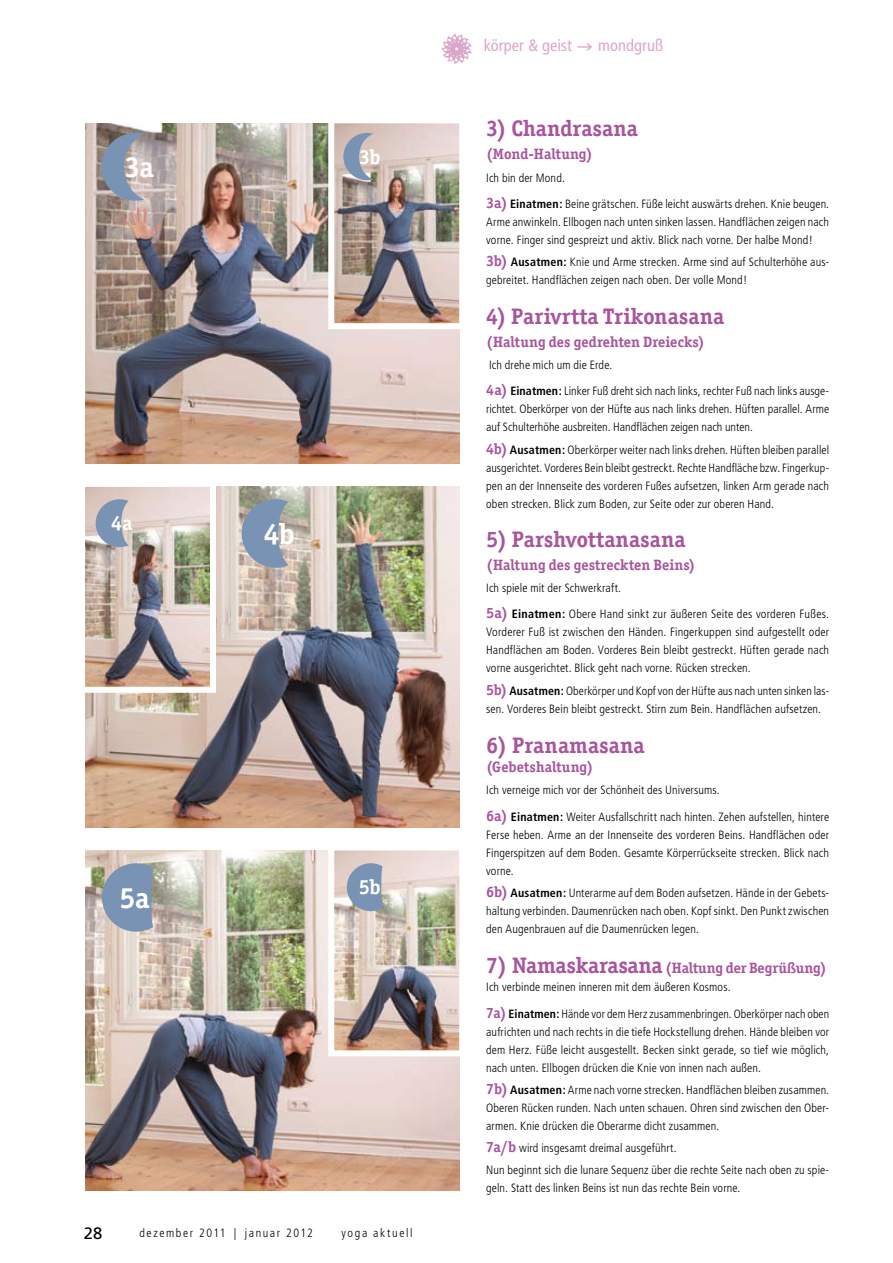
<style>
.page{position:relative;width:893px;height:1263px;background:#fff}
.page>*{position:absolute;margin:0;border:0;box-sizing:border-box;transform-origin:0 0}
.t1{font:700 29.4px "Officina Ser Itc T";color:#fff}
.t2{font:700 29.1px "Officina Ser Itc T";color:#fff}
.t3{font:700 22.5px "Officina Ser Itc T";color:#a8559d}
.t4{font:700 20.55px "Officina Ser Itc T";color:#fff}
.t5{font:700 20.4px "Officina Ser Itc T";color:#fff}
.t6{font:condensed 16.5px "Frutiger";color:#dca7ca}
.t7{font:16.5px "Frutiger";color:#000}
.t8{font:700 15px "Officina Ser Itc T";letter-spacing:.005em;color:#a8559d}
.t9{font:300 condensed 12px/18px "Frutiger";letter-spacing:.01em;color:#000;text-align:justify}
.t10{font:300 condensed 12px "Frutiger";letter-spacing:.13em;color:#000}
.t11{font:300 condensed 12px "Frutiger";letter-spacing:.135em;color:#000}
.s1{font-family:"Palatino";font-weight:400;font-stretch:normal}
.s2{font-family:"Officina Ser Itc T";font-weight:700;font-stretch:normal;font-size:15px;color:#a8559d}
.s3{font-weight:700}
.s4{font-size:22.5px}
</style>
<div class="page">
<img style="left:85px;top:123px;width:374px;height:340px">
<img style="left:85px;top:487px;width:374px;height:340px">
<img style="left:85px;top:850px;width:374px;height:341px">
<svg style="left:102px;top:133px;width:43px;height:68px;background:#969ba8"></svg>
<img style="left:325px;top:123px;width:135px;height:209px">
<svg style="left:242px;top:499px;width:47px;height:69px;background:#8e9cae"></svg>
<img style="left:85px;top:486px;width:134px;height:210px">
<svg style="left:102px;top:863px;width:51px;height:69px;background:#889bb3"></svg>
<img style="left:325px;top:850px;width:135px;height:209px">
<img style="left:441px;top:33px;width:31px;height:31px">
<h2 class="t2" style="left:125px;top:149px;width:31px">3a</h2>
<h3 class="t5" style="left:359px;top:144px;width:23px">3b</h3>
<h3 class="t4" style="left:111px;top:511px;width:23px">4a</h3>
<h1 class="t1" style="left:264px;top:515px;width:32px">4b</h1>
<h1 class="t1" style="left:120px;top:879px;width:32px">5a</h1>
<h3 class="t4" style="left:359px;top:875px;width:23px">5b</h3>
<h3 class="t7" style="left:84px;top:1224px;width:20px">28</h3>
<p class="t10" style="left:139px;top:1226px;width:175px">dezember 2011 <span class="s1">|</span> januar 2012</p>
<p class="t11" style="left:342px;top:1225px;width:72px">yoga aktuell</p>
<h3 class="t6" style="left:484px;top:36px;width:89px">körper &amp; geist</h3>
<h3 class="t6" style="left:598px;top:36px;width:66px">mondgruß</h3>
<h3 class="t3" style="left:486px;top:114px;width:153px">3) Chandrasana</h3>
<p class="t8" style="left:486px;top:145px;width:108px">(Mond-Haltung)</p>
<p class="t9" style="left:486px;top:169px;width:80px">Ich bin der Mond.</p>
<p class="t9" style="left:486px;top:195px;width:344px"><span class="s2">3a)</span> <span class="s3">Einatmen:</span> Beine grätschen. Füße leicht auswärts drehen. Knie beugen.<br>Arme anwinkeln. Ellbogen nach unten sinken lassen. Handflächen zeigen nach vorne. Finger sind gespreizt und aktiv. Blick nach vorne. Der halbe Mond!</p>
<p class="t9" style="left:486px;top:253px;width:345px"><span class="s2">3b)</span> <span class="s3">Ausatmen:</span> Knie und Arme strecken. Arme sind auf Schulterhöhe aus&shy;gebreitet. Handflächen zeigen nach oben. Der volle Mond!</p>
<h3 class="t3" style="left:486px;top:303px;width:240px">4) Parivrtta Trikonasana</h3>
<p class="t8" style="left:486px;top:332px;width:220px">(Haltung des gedrehten Dreiecks)</p>
<p class="t9" style="left:489px;top:356px;width:125px">Ich drehe mich um die Erde.</p>
<p class="t9" style="left:486px;top:382px;width:344px"><span class="s2">4a)</span> <span class="s3">Einatmen:</span> Linker Fuß dreht sich nach links, rechter Fuß nach links ausge&shy;richtet. Oberkörper von der Hüfte aus nach links drehen. Hüften parallel. Arme auf Schulterhöhe ausbreiten. Handflächen zeigen nach unten.</p>
<p class="t9" style="left:486px;top:441px;width:344px"><span class="s2">4b)</span> <span class="s3">Ausatmen:</span> Oberkörper weiter nach links drehen. Hüften bleiben parallel ausgerichtet. Vorderes Bein bleibt gestreckt. Rechte Handfläche bzw. Fingerkup&shy;pen an der Innenseite des vorderen Fußes aufsetzen, linken Arm gerade nach oben strecken. Blick zum Boden, zur Seite oder zur oberen Hand.</p>
<h3 class="t3" style="left:486px;top:526px;width:201px">5) Parshvottanasana</h3>
<p class="t8" style="left:486px;top:555px;width:211px">(Haltung des gestreckten Beins)</p>
<p class="t9" style="left:486px;top:579px;width:136px">Ich spiele mit der Schwerkraft.</p>
<p class="t9" style="left:486px;top:605px;width:344px"><span class="s2">5a)</span> <span class="s3">Einatmen:</span> Obere Hand sinkt zur äußeren Seite des vorderen Fußes.<br>Vorderer Fuß ist zwischen den Händen. Fingerkuppen sind aufgestellt oder Handflächen am Boden. Vorderes Bein bleibt gestreckt. Hüften gerade nach vorne ausgerichtet. Blick geht nach vorne. Rücken strecken.</p>
<p class="t9" style="left:486px;top:682px;width:344px"><span class="s2">5b)</span> <span class="s3">Ausatmen:</span> Oberkörper und Kopf von der Hüfte aus nach unten sinken las&shy;sen. Vorderes Bein bleibt gestreckt. Stirn zum Bein. Handflächen aufsetzen.</p>
<h3 class="t3" style="left:486px;top:731px;width:160px">6) Pranamasana</h3>
<p class="t8" style="left:486px;top:758px;width:109px">(Gebetshaltung)</p>
<p class="t9" style="left:486px;top:781px;width:235px">Ich verneige mich vor der Schönheit des Universums.</p>
<p class="t9" style="left:486px;top:808px;width:344px"><span class="s2">6a)</span> <span class="s3">Einatmen:</span> Weiter Ausfallschritt nach hinten. Zehen aufstellen, hintere Ferse heben. Arme an der Innenseite des vorderen Beins. Handflächen oder Fingerspitzen auf dem Boden. Gesamte Körperrückseite strecken. Blick nach vorne.</p>
<p class="t9" style="left:486px;top:884px;width:344px"><span class="s2">6b)</span> <span class="s3">Ausatmen:</span> Unterarme auf dem Boden aufsetzen. Hände in der Gebets&shy;haltung verbinden. Daumenrücken nach oben. Kopf sinkt. Den Punkt zwischen den Augenbrauen auf die Daumenrücken legen.</p>
<p class="t8" style="left:486px;top:959px;width:342px"><span class="s4">7) Namaskarasana</span> (Haltung der Begrüßung)</p>
<p class="t9" style="left:486px;top:978px;width:246px">Ich verbinde meinen inneren mit dem äußeren Kosmos.</p>
<p class="t9" style="left:486px;top:1004px;width:344px"><span class="s2">7a)</span> <span class="s3">Einatmen:</span> Hände vor dem Herz zusammenbringen. Oberkörper nach oben aufrichten und nach rechts in die tiefe Hockstellung drehen. Hände bleiben vor dem Herz. Füße leicht ausgestellt. Becken sinkt gerade, so tief wie möglich, nach unten. Ellbogen drücken die Knie von innen nach außen.</p>
<p class="t9" style="left:486px;top:1081px;width:344px"><span class="s2">7b)</span> <span class="s3">Ausatmen:</span> Arme nach vorne strecken. Handflächen bleiben zusammen.<br>Oberen Rücken runden. Nach unten schauen. Ohren sind zwischen den Ober&shy;armen. Knie drücken die Oberarme dicht zusammen.</p>
<p class="t9" style="left:486px;top:1137px;width:344px;line-height:22.2px"><span class="s2">7a/b</span> wird insgesamt dreimal ausgeführt.<br>Nun beginnt sich die lunare Sequenz über die rechte Seite nach oben zu spie-</p>
<p class="t9" style="left:486px;top:1179px;width:256px">geln. Statt des linken Beins ist nun das rechte Bein vorne.</p>
</div>
